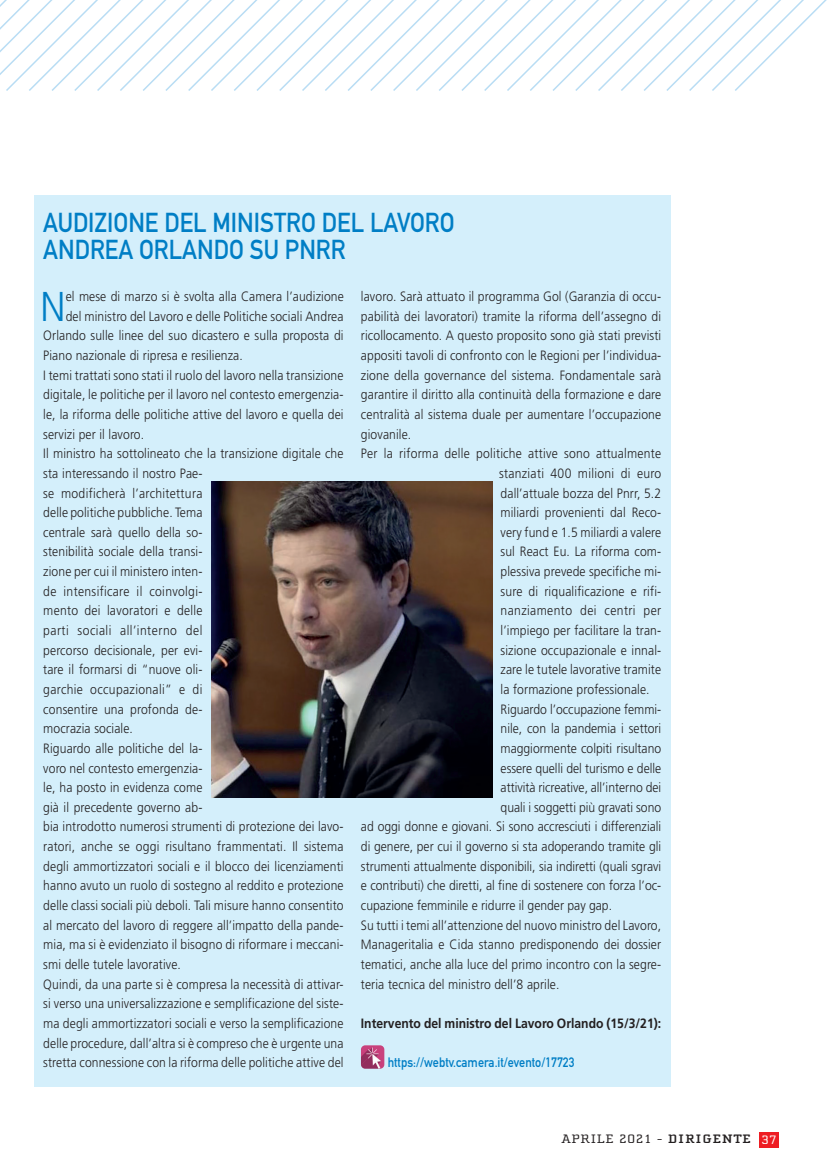
<style>
.page{position:relative;width:830px;height:1170px;background:#fff}
.page>*{position:absolute;margin:0;border:0;box-sizing:border-box;transform-origin:0 0}
.t1{font:300 41.7px "Frutiger";color:#007ec5;scale:.9 1}
.t2{font:27px/27px "DIN Mittelschrift";color:#007ec5;scale:.9 1}
.t3{font:300 13.5px "Frutiger";letter-spacing:.01em;color:#231f20;scale:.9 1}
.t4{font:300 13.5px "Frutiger";letter-spacing:.03em;color:#231f20;scale:.9 1}
.t5{font:300 13.5px "Frutiger";letter-spacing:.035em;color:#231f20;scale:.9 1}
.t6{font:700 13.5px "Frutiger";color:#231f20;scale:.9 1}
.t7{font:13.5px "DIN Mittelschrift";color:#007ec5;scale:.9 1}
.t8{font:12.6px "Cholla Slab";letter-spacing:.05em;color:#231f20;scale:1.2 1}
.s1{font-weight:700}
.s2{color:#fff}
</style>
<div class="page">
<div style="left:758px;top:1131px;width:20px;height:16px;background:#ee1d23"></div>
<svg style="left:0;top:0;width:827px;height:91px"></svg>
<div style="left:34px;top:195px;width:636px;height:891px;background:#d4effb"></div>
<img style="left:361px;top:1045px;width:23px;height:23px">
<img style="left:211px;top:481px;width:281px;height:316px">
<h2 class="t2" style="left:43px;top:209px;width:458px">AUDIZIONE DEL MINISTRO DEL LAVORO<br>ANDREA ORLANDO SU PNRR</h2>
<p class="t3" style="left:361px;top:289px;width:335px">lavoro. Sarà attuato il programma Gol (Garanzia di occu-</p>
<p class="t3" style="left:361px;top:308px;width:335px">pabilità dei lavoratori) tramite la riforma dell’assegno di</p>
<p class="t3" style="left:361px;top:328px;width:335px">ricollocamento. A questo proposito sono già stati previsti</p>
<p class="t3" style="left:361px;top:348px;width:335px">appositi tavoli di confronto con le Regioni per l’individua-</p>
<p class="t3" style="left:361px;top:367px;width:335px">zione della governance del sistema. Fondamentale sarà</p>
<p class="t3" style="left:361px;top:387px;width:335px">garantire il diritto alla continuità della formazione e dare</p>
<p class="t3" style="left:361px;top:406px;width:335px">centralità al sistema duale per aumentare l’occupazione</p>
<p class="t3" style="left:361px;top:426px;width:57px">giovanile.</p>
<p class="t3" style="left:361px;top:446px;width:335px">Per la riforma delle politiche attive sono attualmente</p>
<p class="t3" style="left:499px;top:465px;width:182px">stanziati 400 milioni di euro</p>
<p class="t3" style="left:500px;top:485px;width:180px">dall’attuale bozza del Pnrr, 5.2</p>
<p class="t3" style="left:500px;top:505px;width:180px">miliardi provenienti dal Reco-</p>
<p class="t3" style="left:500px;top:524px;width:180px">very fund e 1.5 miliardi a valere</p>
<p class="t3" style="left:500px;top:544px;width:180px">sul React Eu. La riforma com-</p>
<p class="t3" style="left:500px;top:563px;width:180px">plessiva prevede specifiche mi-</p>
<p class="t3" style="left:500px;top:583px;width:180px">sure di riqualificazione e rifi-</p>
<p class="t5" style="left:500px;top:603px;width:180px">nanziamento dei centri per</p>
<p class="t3" style="left:500px;top:622px;width:180px">l’impiego per facilitare la tran-</p>
<p class="t3" style="left:500px;top:642px;width:180px">sizione occupazionale e innal-</p>
<p class="t3" style="left:500px;top:662px;width:180px">zare le tutele lavorative tramite</p>
<p class="t3" style="left:500px;top:681px;width:167px">la formazione professionale.</p>
<p class="t3" style="left:500px;top:701px;width:180px">Riguardo l’occupazione femmi-</p>
<p class="t3" style="left:500px;top:721px;width:180px">nile, con la pandemia i settori</p>
<p class="t3" style="left:500px;top:740px;width:180px">maggiormente colpiti risultano</p>
<p class="t3" style="left:500px;top:760px;width:180px">essere quelli del turismo e delle</p>
<p class="t3" style="left:500px;top:779px;width:180px">attività ricreative, all’interno dei</p>
<p class="t3" style="left:500px;top:799px;width:180px">quali i soggetti più gravati sono</p>
<p class="t3" style="left:361px;top:819px;width:335px">ad oggi donne e giovani. Si sono accresciuti i differenziali</p>
<p class="t3" style="left:361px;top:838px;width:335px">di genere, per cui il governo si sta adoperando tramite gli</p>
<p class="t3" style="left:361px;top:858px;width:335px">strumenti attualmente disponibili, sia indiretti (quali sgravi</p>
<p class="t3" style="left:361px;top:878px;width:335px">e contributi) che diretti, al fine di sostenere con forza l’oc-</p>
<p class="t3" style="left:361px;top:897px;width:280px">cupazione femminile e ridurre il gender pay gap.</p>
<p class="t3" style="left:361px;top:917px;width:335px">Su tutti i temi all’attenzione del nuovo ministro del Lavoro,</p>
<p class="t3" style="left:361px;top:936px;width:335px">Manageritalia e Cida stanno predisponendo dei dossier</p>
<p class="t3" style="left:361px;top:956px;width:335px">tematici, anche alla luce del primo incontro con la segre-</p>
<p class="t3" style="left:361px;top:976px;width:222px">teria tecnica del ministro dell’8 aprile.</p>
<p class="t6" style="left:361px;top:1015px;width:335px">Intervento del ministro del Lavoro Orlando (15/3/21):</p>
<p class="t7" style="left:387px;top:1054px;width:209px">https://webtv.camera.it/evento/17723</p>
<h1 class="t1" style="left:40px;top:283px;width:29px">N</h1>
<p class="t3" style="left:66px;top:289px;width:310px">el mese di marzo si è svolta alla Camera l’audizione</p>
<p class="t3" style="left:66px;top:308px;width:310px">del ministro del Lavoro e delle Politiche sociali Andrea</p>
<p class="t3" style="left:43px;top:328px;width:335px">Orlando sulle linee del suo dicastero e sulla proposta di</p>
<p class="t3" style="left:43px;top:348px;width:223px">Piano nazionale di ripresa e resilienza.</p>
<p class="t3" style="left:43px;top:367px;width:335px">I temi trattati sono stati il ruolo del lavoro nella transizione</p>
<p class="t3" style="left:43px;top:387px;width:335px">digitale, le politiche per il lavoro nel contesto emergenzia-</p>
<p class="t3" style="left:43px;top:406px;width:335px">le, la riforma delle politiche attive del lavoro e quella dei</p>
<p class="t3" style="left:43px;top:426px;width:114px">servizi per il lavoro.</p>
<p class="t3" style="left:43px;top:446px;width:335px">Il ministro ha sottolineato che la transizione digitale che</p>
<p class="t3" style="left:43px;top:465px;width:178px">sta interessando il nostro Pae-</p>
<p class="t3" style="left:43px;top:485px;width:178px">se modificherà l’architettura</p>
<p class="t3" style="left:43px;top:505px;width:178px">delle politiche pubbliche. Tema</p>
<p class="t3" style="left:43px;top:524px;width:178px">centrale sarà quello della so-</p>
<p class="t3" style="left:43px;top:544px;width:178px">stenibilità sociale della transi-</p>
<p class="t3" style="left:43px;top:563px;width:178px">zione per cui il ministero inten-</p>
<p class="t4" style="left:43px;top:583px;width:178px">de intensificare il coinvolgi-</p>
<p class="t3" style="left:43px;top:603px;width:178px">mento dei lavoratori e delle</p>
<p class="t5" style="left:43px;top:622px;width:178px">parti sociali all’interno del</p>
<p class="t3" style="left:43px;top:642px;width:178px">percorso decisionale, per evi-</p>
<p class="t3" style="left:43px;top:662px;width:178px">tare il formarsi di “nuove oli-</p>
<p class="t4" style="left:43px;top:681px;width:178px">garchie occupazionali” e di</p>
<p class="t3" style="left:43px;top:701px;width:178px">consentire una profonda de-</p>
<p class="t3" style="left:43px;top:721px;width:101px">mocrazia sociale.</p>
<p class="t3" style="left:43px;top:740px;width:178px">Riguardo alle politiche del la-</p>
<p class="t3" style="left:43px;top:760px;width:178px">voro nel contesto emergenzia-</p>
<p class="t3" style="left:43px;top:779px;width:178px">le, ha posto in evidenza come</p>
<p class="t3" style="left:43px;top:799px;width:178px">già il precedente governo ab-</p>
<p class="t3" style="left:43px;top:819px;width:335px">bia introdotto numerosi strumenti di protezione dei lavo-</p>
<p class="t3" style="left:43px;top:838px;width:335px">ratori, anche se oggi risultano frammentati. Il sistema</p>
<p class="t3" style="left:43px;top:858px;width:335px">degli ammortizzatori sociali e il blocco dei licenziamenti</p>
<p class="t3" style="left:43px;top:878px;width:335px">hanno avuto un ruolo di sostegno al reddito e protezione</p>
<p class="t3" style="left:43px;top:897px;width:335px">delle classi sociali più deboli. Tali misure hanno consentito</p>
<p class="t3" style="left:43px;top:917px;width:335px">al mercato del lavoro di reggere all’impatto della pande-</p>
<p class="t3" style="left:43px;top:936px;width:335px">mia, ma si è evidenziato il bisogno di riformare i meccani-</p>
<p class="t3" style="left:43px;top:956px;width:154px">smi delle tutele lavorative.</p>
<p class="t3" style="left:43px;top:976px;width:335px">Quindi, da una parte si è compresa la necessità di attivar-</p>
<p class="t3" style="left:43px;top:995px;width:335px">si verso una universalizzazione e semplificazione del siste-</p>
<p class="t3" style="left:43px;top:1015px;width:335px">ma degli ammortizzatori sociali e verso la semplificazione</p>
<p class="t3" style="left:43px;top:1035px;width:335px">delle procedure, dall’altra si è compreso che è urgente una</p>
<p class="t3" style="left:43px;top:1054px;width:335px">stretta connessione con la riforma delle politiche attive del</p>
<p class="t8" style="left:561px;top:1132px;width:180px">APRILE 2021 - <span class="s1">DIRIGENTE</span> <span class="s2">37</span></p>
</div>
